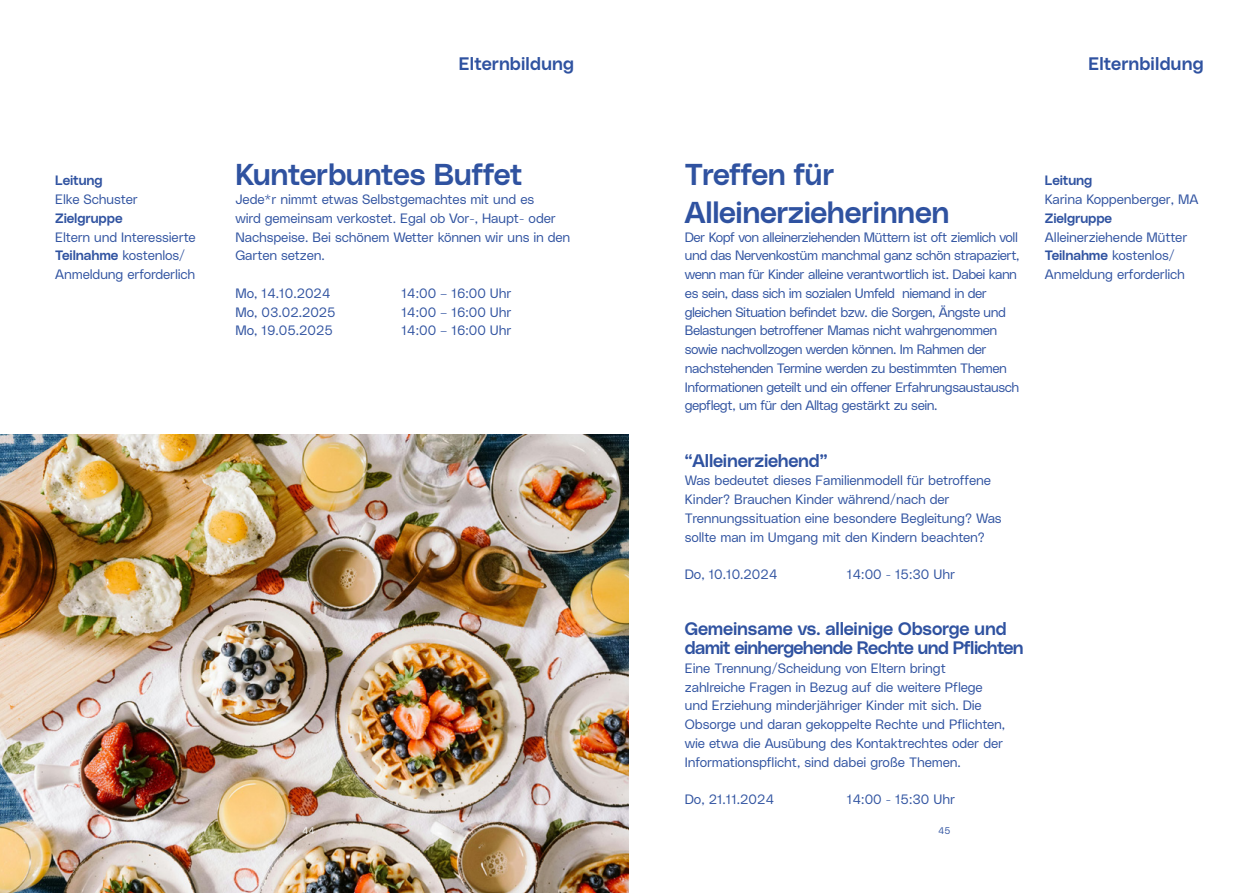
<style>
.page{position:relative;width:1259px;height:893px;background:#fff}
.page>*{position:absolute;margin:0;border:0;box-sizing:border-box;transform-origin:0 0}
.t1{font:30px/37.5px "Lentia Nova Median";letter-spacing:-.01em;color:#2f52a0}
.t2{font:18px/18.8px "Lentia Nova Median";letter-spacing:-.015em;color:#2f52a0}
.t3{font:18px "Lentia Nova Median";letter-spacing:.01em;color:#2f52a0}
.t4{font:13.5px/18.8px "Lentia Nova Slim";letter-spacing:-.015em;color:#2f52a0}
.t5{font:13.5px/18.8px "Lentia Nova Slim";letter-spacing:-.035em;color:#2f52a0}
.t6{font:13.5px "Lentia Nova Median";letter-spacing:-.01em;color:#2f52a0}
.t7{font:9.6px "Lentia Nova Slim";color:#fff}
.t8{font:9.6px "Lentia Nova Slim";color:#2f52a0}
.s1{font-family:"Lentia Nova Median"}
</style>
<div class="page">
<img style="left:0;top:434px;width:629px;height:459px">
<p class="t6" style="left:55px;top:170px;width:49px">Leitung</p>
<p class="t4" style="left:55px;top:189px;width:84px">Elke Schuster</p>
<p class="t6" style="left:55px;top:208px;width:69px">Zielgruppe</p>
<p class="t4" style="left:55px;top:227px;width:142px">Eltern und Interessierte<br><span class="s1">Teilnahme</span> kostenlos/<br>Anmeldung erforderlich</p>
<h2 class="t3" style="left:459px;top:49px;width:117px">Elternbildung</h2>
<h2 class="t3" style="left:1088px;top:49px;width:117px">Elternbildung</h2>
<h1 class="t1" style="left:235px;top:153px;width:289px">Kunterbuntes Buffet</h1>
<p class="t4" style="left:235px;top:189px;width:336px">Jede*r nimmt etwas Selbstgemachtes mit und es<br>wird gemeinsam verkostet. Egal ob Vor-, Haupt- oder Nachspeise. Bei schönem Wetter können wir uns in den Garten setzen.</p>
<p class="t4" style="left:235px;top:283px;width:97px">Mo, 14.10.2024</p>
<p class="t4" style="left:401px;top:283px;width:112px">14:00 – 16:00 Uhr</p>
<p class="t4" style="left:235px;top:302px;width:102px">Mo, 03.02.2025</p>
<p class="t4" style="left:401px;top:302px;width:112px">14:00 – 16:00 Uhr</p>
<p class="t4" style="left:235px;top:320px;width:99px">Mo, 19.05.2025</p>
<p class="t4" style="left:401px;top:320px;width:112px">14:00 – 16:00 Uhr</p>
<h1 class="t1" style="left:685px;top:153px;width:266px">Treffen für<br>Alleinerzieherinnen</h1>
<p class="t5" style="left:685px;top:227px;width:336px">Der Kopf von alleinerziehenden Müttern ist oft ziemlich voll und das Nervenkostüm manchmal ganz schön strapaziert, wenn man für Kinder alleine verantwortlich ist. Dabei kann es sein, dass sich im sozialen Umfeld niemand in der gleichen Situation befindet bzw. die Sorgen, Ängste und Belastungen betroffener Mamas nicht wahrgenommen sowie nachvollzogen werden können. Im Rahmen der nachstehenden Termine werden zu bestimmten Themen Informationen geteilt und ein offener Erfahrungsaustausch gepflegt, um für den Alltag gestärkt zu sein.</p>
<h2 class="t2" style="left:685px;top:449px;width:144px">“Alleinerziehend”</h2>
<p class="t4" style="left:685px;top:470px;width:318px">Was bedeutet dieses Familienmodell für betroffene Kinder? Brauchen Kinder während/nach der Trennungssituation eine besondere Begleitung? Was sollte man im Umgang mit den Kindern beachten?</p>
<p class="t4" style="left:685px;top:564px;width:94px">Do, 10.10.2024</p>
<p class="t4" style="left:847px;top:564px;width:110px">14:00 - 15:30 Uhr</p>
<h2 class="t2" style="left:685px;top:618px;width:340px">Gemeinsame vs. alleinige Obsorge und damit einhergehende Rechte und Pflichten</h2>
<p class="t4" style="left:685px;top:658px;width:322px">Eine Trennung/Scheidung von Eltern bringt zahlreiche Fragen in Bezug auf die weitere Pflege und Erziehung minderjähriger Kinder mit sich. Die Obsorge und daran gekoppelte Rechte und Pflichten, wie etwa die Ausübung des Kontaktrechtes oder der Informationspflicht, sind dabei große Themen.</p>
<p class="t4" style="left:685px;top:789px;width:91px">Do, 21.11.2024</p>
<p class="t4" style="left:847px;top:789px;width:110px">14:00 - 15:30 Uhr</p>
<p class="t7" style="left:302px;top:824px;width:14px">44</p>
<p class="t8" style="left:938px;top:824px;width:14px">45</p>
<p class="t6" style="left:1045px;top:170px;width:49px">Leitung</p>
<p class="t4" style="left:1045px;top:189px;width:155px">Karina Koppenberger, MA</p>
<p class="t6" style="left:1045px;top:208px;width:69px">Zielgruppe</p>
<p class="t4" style="left:1045px;top:227px;width:144px">Alleinerziehende Mütter<br><span class="s1">Teilnahme</span> kostenlos/<br>Anmeldung erforderlich</p>
</div>
